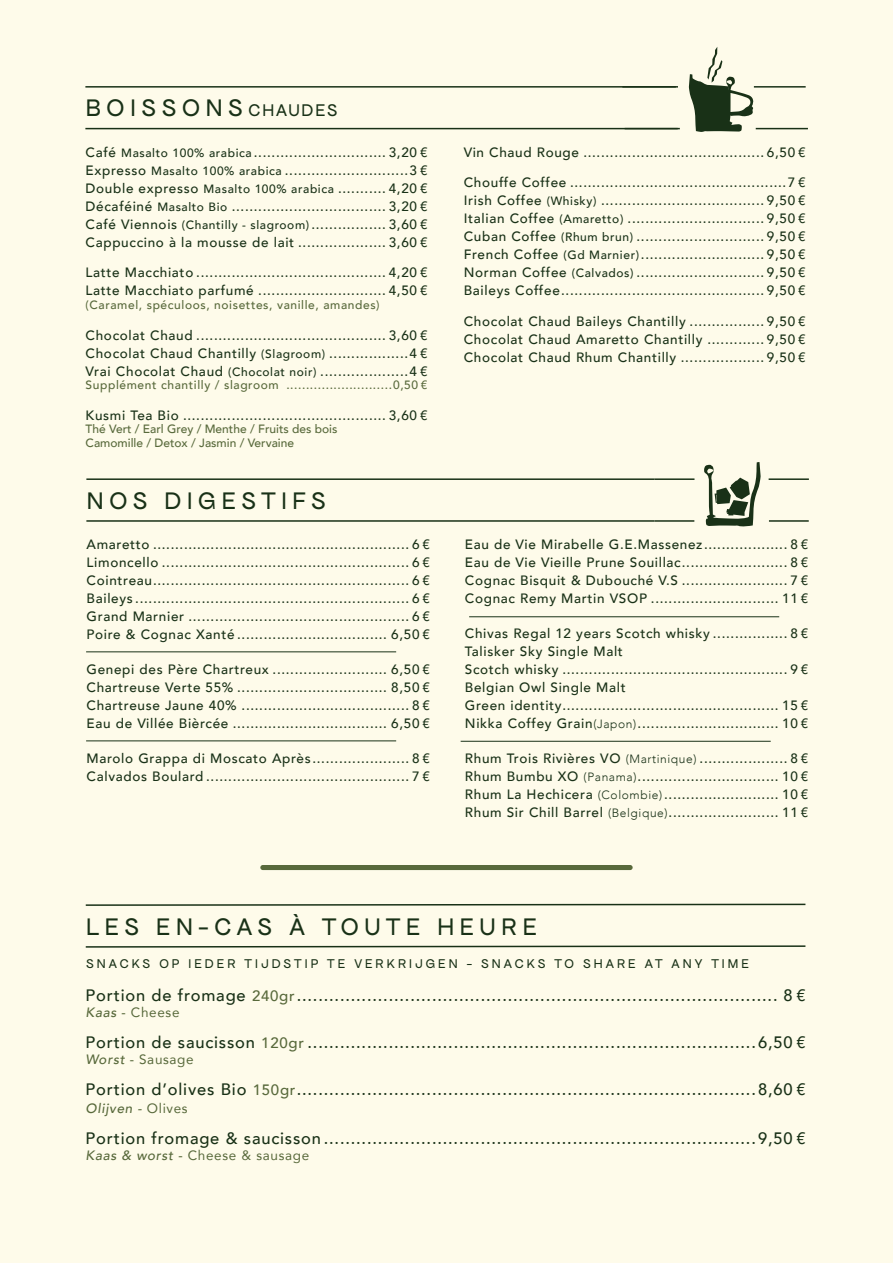
<style>
.page{position:relative;width:893px;height:1263px;background:#fefbea}
.page>*{position:absolute;margin:0;border:0;box-sizing:border-box;transform-origin:0 0}
.titre{font:25.5px "Apfel Grotezk";letter-spacing:.225em;color:#193117}
.FR{font:500 16.5px "Avenir";letter-spacing:.05em;color:#193117}
.boisson{font:500 13.5px/18px "Avenir";letter-spacing:.05em;color:#193117}
.t1{font:13.5px "Apfel Grotezk";letter-spacing:.225em;color:#193117}
.boisson-2{font:13.5px "Avenir";letter-spacing:.05em;color:#58693b}
.boisson-3{font:italic 500 13.5px "Avenir";letter-spacing:.05em;color:#58693b}
.boisson-4{font:500 12px "Avenir";letter-spacing:.05em;color:#58693b}
.boisson-5{font:500 12px/13.5px "Avenir";color:#58693b}
.s1{font-size:18px}
.s2{font-size:12px}
.s3{font-weight:300;font-size:12px}
.s4{font-size:15px;color:#58693b}
.s5{font-weight:500;font-style:italic}
.s6{font-weight:500}
.s7{font-weight:400;font-style:normal}
</style>
<div class="page">
<hr style="left:86px;top:478px;width:568px;height:2px;background:#193117">
<hr style="left:86px;top:520px;width:569px;height:2px;background:#193117">
<hr style="left:86px;top:652px;width:310px;height:1px;background:#193117">
<hr style="left:86px;top:741px;width:310px;height:1px;background:#193117">
<hr style="left:469px;top:616px;width:310px;height:1px;background:#193117">
<hr style="left:461px;top:741px;width:310px;height:1px;background:#193117">
<svg style="left:704px;top:462px;width:57px;height:65px"></svg>
<hr style="left:654px;top:478px;width:40px;height:2px;background:#193117">
<hr style="left:769px;top:478px;width:40px;height:2px;background:#193117">
<hr style="left:655px;top:520px;width:39px;height:2px;background:#193117">
<hr style="left:769px;top:520px;width:40px;height:2px;background:#193117">
<hr style="left:85px;top:86px;width:593px;height:2px;background:#193117">
<hr style="left:85px;top:128px;width:595px;height:1px;background:#193117">
<svg style="left:689px;top:47px;width:65px;height:85px"></svg>
<hr style="left:754px;top:86px;width:52px;height:2px;background:#193117">
<hr style="left:756px;top:128px;width:52px;height:1px;background:#193117">
<svg style="left:85px;top:903px;width:721px;height:3px"></svg>
<svg style="left:85px;top:945px;width:721px;height:3px"></svg>
<div style="left:260px;top:865px;width:373px;height:5px;background:#58693b;border-radius:3px"></div>
<p class="titre" style="left:86px;top:94px;width:253px">BOISSONS<span class="s1">CHAUDES</span></p>
<p class="boisson" style="left:86px;top:142px;width:343px">Café <span class="s2">Masalto 100% arabica</span> .............................. 3,20 €</p>
<p class="boisson" style="left:86px;top:160px;width:343px">Expresso <span class="s2">Masalto 100% arabica</span> ............................3 €</p>
<p class="boisson" style="left:86px;top:178px;width:344px">Double expresso <span class="s2">Masalto 100% arabica</span> ........... 4,20 €</p>
<p class="boisson" style="left:86px;top:196px;width:344px">Décaféiné <span class="s2">Masalto Bio</span> ................................... 3,20 €</p>
<p class="boisson" style="left:86px;top:214px;width:344px">Café Viennois <span class="s2">(Chantilly - slagroom)</span> ................. 3,60 €</p>
<p class="boisson" style="left:86px;top:232px;width:344px">Cappuccino à la mousse de lait .................... 3,60 €</p>
<p class="boisson" style="left:86px;top:263px;width:344px">Latte Macchiato ........................................... 4,20 €</p>
<p class="boisson" style="left:86px;top:281px;width:344px">Latte Macchiato parfumé ............................. 4,50 €</p>
<p class="boisson-4" style="left:86px;top:294px;width:295px">(Caramel, spéculoos, noisettes, vanille, amandes)</p>
<p class="boisson" style="left:86px;top:325px;width:343px">Chocolat Chaud ........................................... 3,60 €</p>
<p class="boisson" style="left:86px;top:343px;width:343px">Chocolat Chaud Chantilly <span class="s2">(Slagroom)</span> ..................4 €</p>
<p class="boisson" style="left:86px;top:361px;width:343px">Vrai Chocolat Chaud <span class="s2">(Chocolat noir)</span> ....................4 €</p>
<p class="boisson-4" style="left:86px;top:374px;width:343px">Supplément chantilly / slagroom ...........................0,50 €</p>
<p class="boisson" style="left:86px;top:405px;width:343px">Kusmi Tea Bio .............................................. 3,60 €</p>
<p class="boisson-5" style="left:86px;top:422px;width:253px">Thé Vert / Earl Grey / Menthe / Fruits des bois<br>Camomille / Detox / Jasmin / Vervaine</p>
<p class="titre" style="left:87px;top:487px;width:241px">NOS DIGESTIFS</p>
<p class="boisson" style="left:87px;top:534px;width:345px">Amaretto .......................................................... 6 €</p>
<p class="boisson" style="left:87px;top:552px;width:345px">Limoncello ........................................................ 6 €</p>
<p class="boisson" style="left:87px;top:570px;width:345px">Cointreau.......................................................... 6 €</p>
<p class="boisson" style="left:87px;top:588px;width:345px">Baileys .............................................................. 6 €</p>
<p class="boisson" style="left:87px;top:606px;width:345px">Grand Marnier .................................................. 6 €</p>
<p class="boisson" style="left:87px;top:624px;width:345px">Poire &amp; Cognac Xanté .................................. 6,50 €</p>
<p class="boisson" style="left:87px;top:659px;width:345px">Genepi des Père Chartreux .......................... 6,50 €</p>
<p class="boisson" style="left:87px;top:677px;width:345px">Chartreuse Verte 55% .................................. 8,50 €</p>
<p class="boisson" style="left:87px;top:695px;width:345px">Chartreuse Jaune 40% ...................................... 8 €</p>
<p class="boisson" style="left:87px;top:713px;width:345px">Eau de Villée Bièrcée ................................... 6,50 €</p>
<p class="boisson" style="left:87px;top:748px;width:345px">Marolo Grappa di Moscato Après...................... 8 €</p>
<p class="boisson" style="left:87px;top:766px;width:345px">Calvados Boulard .............................................. 7 €</p>
<p class="boisson" style="left:464px;top:142px;width:343px">Vin Chaud Rouge ......................................... 6,50 €</p>
<p class="boisson" style="left:464px;top:173px;width:343px">Chouffe Coffee .................................................7 €</p>
<p class="boisson" style="left:464px;top:191px;width:343px">Irish Coffee <span class="s2">(Whisky)</span> ..................................... 9,50 €</p>
<p class="boisson" style="left:464px;top:209px;width:343px">Italian Coffee <span class="s2">(Amaretto)</span> ............................... 9,50 €</p>
<p class="boisson" style="left:464px;top:227px;width:343px">Cuban Coffee <span class="s2">(Rhum brun)</span> ............................. 9,50 €</p>
<p class="boisson" style="left:464px;top:245px;width:343px">French Coffee <span class="s2">(Gd Marnier)</span>............................ 9,50 €</p>
<p class="boisson" style="left:464px;top:263px;width:343px">Norman Coffee <span class="s2">(Calvados)</span> ............................. 9,50 €</p>
<p class="boisson" style="left:464px;top:281px;width:343px">Baileys Coffee.............................................. 9,50 €</p>
<p class="boisson" style="left:464px;top:312px;width:343px">Chocolat Chaud Baileys Chantilly ................. 9,50 €</p>
<p class="boisson" style="left:464px;top:330px;width:343px">Chocolat Chaud Amaretto Chantilly ............. 9,50 €</p>
<p class="boisson" style="left:464px;top:348px;width:343px">Chocolat Chaud Rhum Chantilly ................... 9,50 €</p>
<p class="boisson" style="left:465px;top:534px;width:345px">Eau de Vie Mirabelle G.E.Massenez................... 8 €</p>
<p class="boisson" style="left:465px;top:552px;width:345px">Eau de Vie Vieille Prune Souillac........................ 8 €</p>
<p class="boisson" style="left:465px;top:570px;width:345px">Cognac Bisquit &amp; Dubouché V.S ........................ 7 €</p>
<p class="boisson" style="left:465px;top:588px;width:345px">Cognac Remy Martin VSOP ............................. 11 €</p>
<p class="boisson" style="left:465px;top:623px;width:345px">Chivas Regal 12 years Scotch whisky ................. 8 €</p>
<p class="boisson" style="left:465px;top:641px;width:345px">Talisker Sky Single Malt<br>Scotch whisky ................................................... 9 €</p>
<p class="boisson" style="left:465px;top:677px;width:345px">Belgian Owl Single Malt<br>Green identity................................................. 15 €</p>
<p class="boisson" style="left:465px;top:713px;width:345px">Nikka Coffey Grain<span class="s3">(Japon)</span>................................ 10 €</p>
<p class="boisson" style="left:465px;top:748px;width:345px">Rhum Trois Rivières VO <span class="s3">(Martinique)</span> .................... 8 €</p>
<p class="boisson" style="left:465px;top:766px;width:345px">Rhum Bumbu XO <span class="s3">(Panama)</span>................................ 10 €</p>
<p class="boisson" style="left:465px;top:784px;width:345px">Rhum La Hechicera <span class="s3">(Colombie)</span> .......................... 10 €</p>
<p class="boisson" style="left:465px;top:802px;width:345px">Rhum Sir Chill Barrel <span class="s3">(Belgique)</span>......................... 11 €</p>
<p class="titre" style="left:86px;top:913px;width:452px">LES EN-CAS À TOUTE HEURE</p>
<p class="t1" style="left:86px;top:956px;width:664px">SNACKS OP IEDER TIJDSTIP TE VERKRIJGEN - SNACKS TO SHARE AT ANY TIME</p>
<p class="FR" style="left:86px;top:980px;width:722px">Portion de fromage <span class="s4">240gr</span>......................................................................................... 8 €</p>
<p class="boisson-2" style="left:86px;top:1001px;width:95px"><span class="s5">Kaas</span> <span class="s6">-</span> Cheese</p>
<p class="FR" style="left:86px;top:1028px;width:722px">Portion de saucisson <span class="s4">120gr</span> ...................................................................................6,50 €</p>
<p class="boisson-2" style="left:86px;top:1049px;width:110px"><span class="s5">Worst</span> <span class="s6">-</span> Sausage</p>
<p class="FR" style="left:86px;top:1075px;width:722px">Portion d’olives Bio <span class="s4">150gr</span>.....................................................................................8,60 €</p>
<p class="boisson-3" style="left:86px;top:1100px;width:104px">Olijven - <span class="s7">Olives</span></p>
<p class="FR" style="left:86px;top:1124px;width:722px">Portion fromage &amp; saucisson ................................................................................9,50 €</p>
<p class="boisson-2" style="left:86px;top:1145px;width:225px"><span class="s5">Kaas &amp; worst</span> <span class="s6">-</span> Cheese &amp; sausage</p>
</div>
